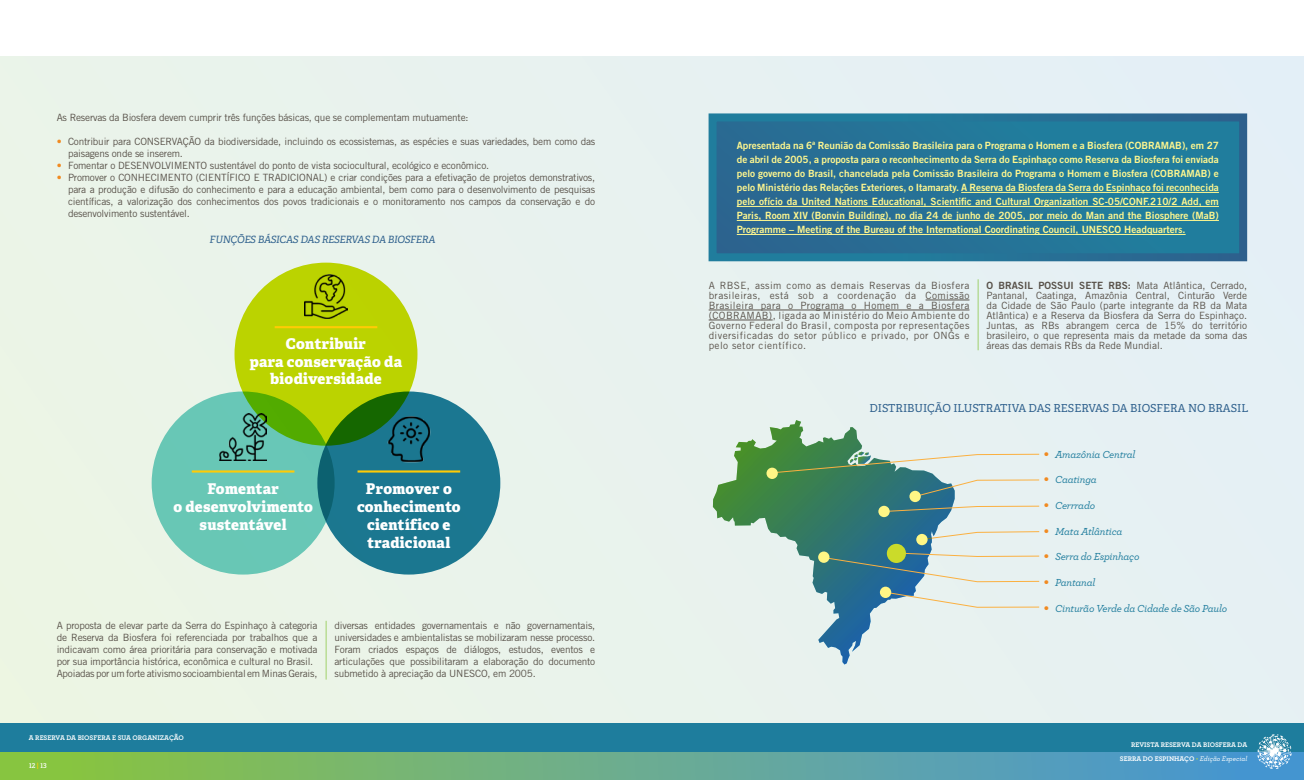
<style>
.page{position:relative;width:1304px;height:780px;background:#fff}
.page>*{position:absolute;margin:0;border:0;box-sizing:border-box;transform-origin:0 0}
.t1{font:800 14.9px/17.8px "Adelle";letter-spacing:.015em;color:#fff;text-align:center}
.t2{font:11px "Adelle";color:#2d5f8c}
.t3{font:italic 500 10.7px "Archer";letter-spacing:-.02em;color:#207d9d}
.t4{font:10px/12px "Trade Gothic";letter-spacing:-.02em;color:#585149;text-align:justify}
.t5{font:10px/14px "Trade Gothic Bold Two";color:#fff78f;text-align:justify}
.t6{font:italic 10px "Adelle";letter-spacing:-.02em;color:#2d5f8c}
.t7{font:700 7px "Archer";color:#fff}
.t8{font:italic 500 7px "Archer";color:#fff}
.t9{font:600 7px "Adelle";color:#fff}
.s1{color:#f18a21}
.s2{color:#ffcb05}
.s3{font-family:"Trade Gothic Bold Two"}
.s4{font-family:"Trade Gothic";font-weight:400;font-style:normal;color:#f18a21}
.s5{font-weight:400;font-style:normal;font-size:8px;color:#cbdb2a}
</style>
<div class="page">
<div style="left:0;top:751px;width:1304px;height:29px;background:linear-gradient(to right,#8dc540,#4593dc)"></div>
<div style="left:0;top:57px;width:1304px;height:694px;background:#e9f2ee"></div>
<hr style="left:926px;top:300px;width:43px;height:1px;background:#585149">
<hr style="left:709px;top:310px;width:260px;height:1px;background:#585149">
<hr style="left:709px;top:320px;width:64px;height:1px;background:#585149">
<div style="left:0;top:723px;width:1304px;height:28px;background:#1e7d9d"></div>
<svg style="left:1257px;top:734px;width:34px;height:35px"></svg>
<div style="left:152px;top:391px;width:183px;height:183px;background:#68c7b6;border-radius:50%"></div>
<img style="left:220px;top:414px;width:46px;height:46px">
<hr style="left:192px;top:470px;width:102px;height:2px;background:#ffcb05">
<div style="left:317px;top:391px;width:183px;height:183px;background:#1b7790;border-radius:50%"></div>
<img style="left:377px;top:409px;width:54px;height:54px">
<hr style="left:358px;top:470px;width:102px;height:2px;background:#ffcb05">
<svg style="left:235px;top:262px;width:182px;height:183px;background:#a5c600"></svg>
<img style="left:304px;top:274px;width:44px;height:44px">
<hr style="left:275px;top:326px;width:102px;height:2px;background:#ffcb05">
<hr style="left:326px;top:620px;width:1px;height:59px;background:#87c540">
<hr style="left:978px;top:279px;width:1px;height:71px;background:#87c540">
<svg style="left:955px;top:531px;width:85px;height:5px"></svg>
<svg style="left:713px;top:420px;width:242px;height:244px"></svg>
<div style="left:916px;top:534px;width:12px;height:11px;background:#fff685;border-radius:50%"></div>
<svg style="left:886px;top:505px;width:154px;height:7px"></svg>
<svg style="left:914px;top:479px;width:126px;height:18px"></svg>
<svg style="left:885px;top:591px;width:155px;height:17px"></svg>
<svg style="left:823px;top:552px;width:217px;height:30px"></svg>
<div style="left:887px;top:544px;width:19px;height:19px;background:#cbdb2a;border-radius:50%"></div>
<div style="left:880px;top:586px;width:11px;height:12px;background:#fff685;border-radius:50%"></div>
<svg style="left:909px;top:490px;width:12px;height:12px"></svg>
<svg style="left:878px;top:505px;width:12px;height:12px"></svg>
<div style="left:766px;top:467px;width:12px;height:12px;background:#fff685;border-radius:50%"></div>
<svg style="left:713px;top:117px;width:530px;height:140px;background:#247497"></svg>
<hr style="left:961px;top:192px;width:258px;height:1px;background:#fff78f">
<hr style="left:737px;top:206px;width:482px;height:1px;background:#fff78f">
<hr style="left:737px;top:220px;width:482px;height:1px;background:#fff78f">
<hr style="left:737px;top:234px;width:449px;height:1px;background:#fff78f">
<div style="left:818px;top:551px;width:11px;height:12px;background:#fff685;border-radius:50%"></div>
<svg style="left:770px;top:451px;width:270px;height:22px"></svg>
<p class="t4" style="left:57px;top:111px;width:413px">As Reservas da Biosfera devem cumprir três funções básicas, que se complementam mutuamente:</p>
<p class="t4" style="left:68px;top:135px;width:529px;text-indent:-11px"><span class="s1">•</span> Contribuir para CO NSERVAÇÃO da biodiversidade, incluindo os ecossistemas, as espécies e suas variedades, bem como das paisagens onde se inserem.</p>
<p class="t4" style="left:57px;top:159px;width:434px"><span class="s1">•</span> Fomentar o DESE NVOLVI ME NTO sustentável do ponto de vista sociocultural, ecológico e econômico.</p>
<p class="t4" style="left:57px;top:171px;width:179px"><span class="s1">•</span> Promover o CO NHECI ME NTO (CIE NTÍFICO</p>
<p class="t4" style="left:254px;top:171px;width:39px">E TRADICIO</p>
<p class="t4" style="left:68px;top:171px;width:529px;text-indent:238px">NAL) e criar condições para a efetivação de projetos demonstrativos, para a produção e difusão do conhecimento e para a educação ambiental, bem como para o desenvolvimento de pesquisas científicas, a valorização dos conhecimentos dos povos tradicionais e o monitoramento nos campos da conservação e do desenvolvimento sustentável.</p>
<p class="t6" style="left:210px;top:233px;width:62px">FUNÇÕES BÁSIC</p>
<p class="t6" style="left:286px;top:233px;width:43px">AS DAS RESER</p>
<p class="t6" style="left:352px;top:233px;width:43px">VAS DA BIOSFER</p>
<p class="t6" style="left:429px;top:233px;width:8px">A</p>
<h1 class="t1" style="left:250px;top:334px;width:154px">Contribuir<br>para conservação da biodiversidade</h1>
<h1 class="t1" style="left:173px;top:480px;width:141px">Fomentar<br>o desenvolvimento sustentável</h1>
<h1 class="t1" style="left:357px;top:480px;width:105px">Promover o conhecimento científico e tradicional</h1>
<p class="t4" style="left:57px;top:618px;width:262px;text-align:left">A proposta de elevar parte da Serra do Espinhaço à categoria de Reserva da Biosfera foi referenciada por trabalhos que a indicavam como área prioritária para conservação e motivada por sua importância histórica, econômica e cultural no Brasil.<br>Apoiadas por um forte ativismo socioambiental em Minas Gerais,</p>
<p class="t4" style="left:334px;top:618px;width:262px">diversas entidades governamentais e não governamentais, universidades e ambientalistas se mobilizaram nesse processo.<br>Foram criados espaços de diálogos, estudos, eventos e articulações que possibilitaram a elaboração do documento submetido à apreciação da UNESCO, em 2005.</p>
<p class="t7" style="left:29px;top:732px;width:156px">A RESERVA DA BIOSFERA E SUA ORGANIZAÇÃO</p>
<p class="t9" style="left:29px;top:761px;width:19px">12 <span class="s2">|</span> 13</p>
<p class="t5" style="left:737px;top:139px;width:484px">Apresentada na 6ª Reunião da Comissão Brasileira para o Programa o Homem e a Biosfera (COBRAMAB), em 27 de abril de 2005, a proposta para o reconhecimento da Serra do Espinhaço como Reserva da Biosfera foi enviada pelo governo do Brasil, chancelada pela Comissão Brasileira do Programa o Homem e Biosfera (COBRAMAB) e pelo Ministério das Relações Exteriores, o Itamaraty. A Reserva da Biosfera da Serra do Espinhaço foi reconhecida pelo ofício da United Nations Educational, Scientific and Cultural Organization SC-05/CONF.210/2 Add, em Paris, Room XIV (Bonvin Building), no dia 24 de junho de 2005, por meio do Man and the Biosphere (MaB)<br>Programme – Meeting of the Bureau of the International Coordinating Council, UNESCO Headquarters.</p>
<p class="t4" style="left:709px;top:280px;width:262px;line-height:10px">A R BSE, assim como as demais Reservas da Biosfera brasileiras, está sob a coordenação da Comissão Brasileira para o Programa o Homem e a Biosfera (CO BRAMAB), ligada ao Ministério do Meio Ambiente do Governo Federal do Brasil, composta por representações diversificadas do setor público e privado, por ONGs e pelo setor científico.</p>
<p class="t4" style="left:986px;top:280px;width:262px;line-height:10px"><span class="s3">O BRASIL POSSUI SETE RBS:</span> Mata Atlântica, Cerrado, Pantanal, Caatinga, Amazônia Central, Cinturão Verde da Cidade de São Paulo (parte integrante da R B da Mata Atlântica) e a Reserva da Biosfera da Serra do Espinhaço.<br>Juntas, as R Bs abrangem cerca de 15% do território brasileiro, o que representa mais da metade da soma das áreas das demais R Bs da Rede Mundial.</p>
<p class="t2" style="left:869px;top:402px;width:380px">DISTRIBUIÇÃO ILUSTRATIVA DAS RESERVAS DA BIOSFERA NO BRASIL</p>
<p class="t3" style="left:1044px;top:446px;width:93px"><span class="s4">•</span> Amazônia Central</p>
<p class="t3" style="left:1044px;top:472px;width:54px"><span class="s4">•</span> Caatinga</p>
<p class="t3" style="left:1044px;top:497px;width:53px"><span class="s4">•</span> Cerrrado</p>
<p class="t3" style="left:1044px;top:523px;width:80px"><span class="s4">•</span> Mata Atlântica</p>
<p class="t3" style="left:1044px;top:549px;width:97px"><span class="s4">•</span> Serra do Espinhaço</p>
<p class="t3" style="left:1044px;top:574px;width:53px"><span class="s4">•</span> Pantanal</p>
<p class="t3" style="left:1044px;top:600px;width:185px"><span class="s4">•</span> Cinturão Verde da Cidade de São Paulo</p>
<p class="t7" style="left:1131px;top:739px;width:9px">REVIS</p>
<p class="t7" style="left:1150px;top:739px;width:20px">TA RESERVA</p>
<p class="t7" style="left:1192px;top:739px;width:21px">DA BIOSFERA</p>
<p class="t7" style="left:1238px;top:739px;width:6px">DA</p>
<p class="t7" style="left:1120px;top:753px;width:10px">SERRA</p>
<p class="t7" style="left:1143px;top:753px;width:43px">DO ESPINHAÇO</p>
<p class="t8" style="left:1196px;top:753px;width:53px"><span class="s5">•</span> Edição Especial</p>
</div>
